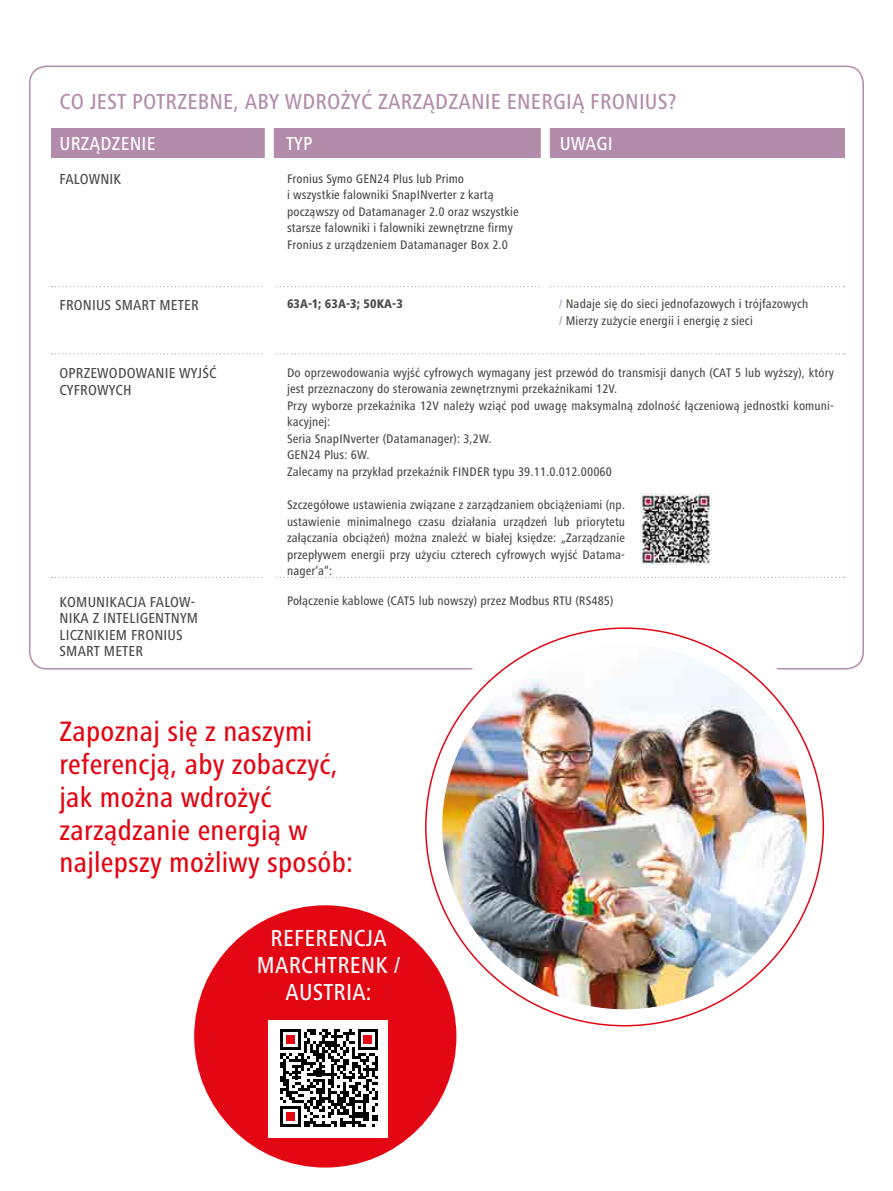
<style>
.page{position:relative;width:893px;height:1191px;background:#fff}
.page>*{position:absolute;margin:0;border:0;box-sizing:border-box;transform-origin:0 0}
.t1{font:500 condensed 29.1px/32.7px "Frutiger Next LTW1 G";letter-spacing:.01em;color:#e30613}
.t2{font:500 condensed 24px/27px "Frutiger Next LTW1 G";letter-spacing:.01em;color:#fff;text-align:center}
.t3{font:500 condensed 22.5px "Frutiger Next LTW1 G";letter-spacing:.01em;color:#b38cab}
.t4{font:500 condensed 19.5px "Frutiger Next LTW1 G";letter-spacing:.01em;color:#fff}
.t5{font:500 condensed 15px/16.5px "Frutiger Next LTW1 G";letter-spacing:.01em;color:#4a4a49}
.t6{font:500 condensed 12.9px/16.5px "Frutiger Next LTW1 G";letter-spacing:.01em;color:#4a4a49}
.t7{font:800 condensed 12.9px "Frutiger Next LTW1 G";letter-spacing:.01em;color:#4a4a49}
.s1{color:#909db9}
</style>
<div class="page">
<svg style="left:52px;top:577px;width:793px;height:1px"></svg>
<div style="left:51px;top:128px;width:793px;height:29px;background:#b38cab"></div>
<svg style="left:52px;top:286px;width:793px;height:1px"></svg>
<svg style="left:52px;top:353px;width:793px;height:1px"></svg>
<div style="left:265px;top:120px;width:9px;height:531px;background:#fff"></div>
<div style="left:541px;top:120px;width:9px;height:229px;background:#fff"></div>
<img style="left:641px;top:493px;width:71px;height:72px">
<div style="left:194px;top:905px;width:262px;height:262px;background:#e30613;border-radius:50%"></div>
<div style="left:269px;top:1019px;width:119px;height:118px;background:#fff"></div>
<svg style="left:280px;top:1029px;width:98px;height:98px"></svg>
<img style="left:442px;top:644px;width:365px;height:365px;border-radius:182px">
<h3 class="t3" style="left:60px;top:89px;width:618px">CO JEST POTRZEBNE, ABY WDROŻYĆ ZARZĄDZANIE ENERGIĄ FRONIUS?</h3>
<h3 class="t4" style="left:60px;top:132px;width:98px">URZĄDZENIE</h3>
<h3 class="t4" style="left:286px;top:132px;width:28px">TYP</h3>
<h3 class="t4" style="left:560px;top:132px;width:54px">UWAGI</h3>
<p class="t5" style="left:60px;top:171px;width:63px">FALOWNIK</p>
<p class="t6" style="left:287px;top:170px;width:233px">Fronius Symo GEN24 Plus lub Primo<br>i wszystkie falowniki SnapINverter z kartą począwszy od Datamanager 2.0 oraz wszystkie starsze falowniki i falowniki zewnętrzne firmy Fronius z urządzeniem Datamanager Box 2.0</p>
<p class="t5" style="left:60px;top:296px;width:141px">FRONIUS SMART METER</p>
<p class="t7" style="left:287px;top:297px;width:117px">63A-1; 63A-3; 50KA-3</p>
<p class="t6" style="left:559px;top:296px;width:251px"><span class="s1">/</span> Nadaje się do sieci jednofazowych i trójfazowych <span class="s1">/</span> Mierzy zużycie energii i energię z sieci</p>
<p class="t5" style="left:60px;top:365px;width:159px">OPRZEWODOWANIE WYJŚĆ<br>CYFROWYCH</p>
<p class="t6" style="left:287px;top:364px;width:548px">Do oprzewodowania wyjść cyfrowych wymagany jest przewód do transmisji danych (CAT 5 lub wyższy), który jest przeznaczony do sterowania zewnętrznymi przekaźnikami 12V.<br>Przy wyborze przekaźnika 12V należy wziąć pod uwagę maksymalną zdolność łączeniową jednostki komuni&shy;kacyjnej:<br>Seria SnapINverter (Datamanager): 3,2W.<br>GEN24 Plus: 6W.<br>Zalecamy na przykład przekaźnik FINDER typu 39.11.0.012.00060</p>
<p class="t6" style="left:287px;top:496px;width:340px;text-align:justify">Szczegółowe ustawienia związane z zarządzaniem obciążeniami (np. ustawienie minimalnego czasu działania urządzeń lub priorytetu załączania obciążeń) można znaleźć w białej księdze: „Zarządzanie przepływem energii przy użyciu czterech cyfrowych wyjść Datama&shy;nager‘a“:</p>
<p class="t5" style="left:60px;top:593px;width:140px">KOMUNIKACJA FALOW-<br>NIKA Z INTELIGENTNYM<br>LICZNIKIEM FRONIUS<br>SMART METER</p>
<p class="t6" style="left:287px;top:592px;width:328px">Połączenie kablowe (CAT5 lub nowszy) przez Modbus RTU (RS485)</p>
<h1 class="t1" style="left:60px;top:715px;width:295px">Zapoznaj się z naszymi referencją, aby zobaczyć, jak można wdrożyć zarządzanie energią w najlepszy możliwy sposób:</h1>
<h2 class="t2" style="left:257px;top:924px;width:145px">REFERENCJA<br>MARCHTRENK /<br>AUSTRIA:</h2>
</div>
